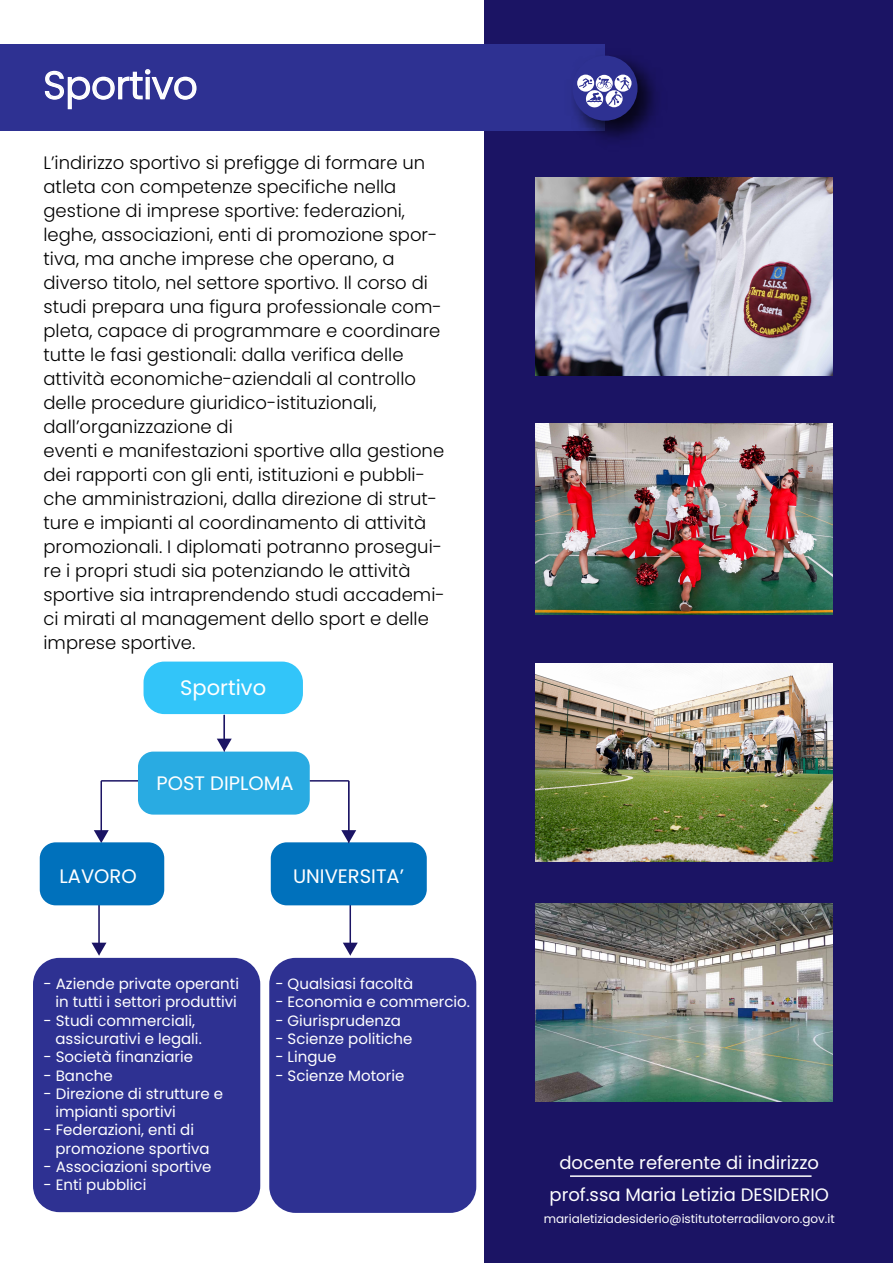
<style>
.page{position:relative;width:893px;height:1263px;background:#fff}
.page>*{position:absolute;margin:0;border:0;box-sizing:border-box;transform-origin:0 0}
.t1{font:300 38.25px "Poppins";color:#fff}
.t2{font:21px "Poppins";color:#fff}
.t3{font:19.5px "Poppins";color:#fff}
.t4{font:300 18px/24px "Poppins";color:#000}
.t5{font:18px/31.5px "Poppins";color:#fff;text-align:center}
.t6{font:15px/18.3px "Poppins";color:#fff}
.t7{font:12px "Poppins";color:#fff}
</style>
<div class="page">
<hr style="left:98px;top:869px;width:2px;height:76px;background:#1b1464">
<svg style="left:92px;top:943px;width:14px;height:13px"></svg>
<hr style="left:350px;top:869px;width:1px;height:76px;background:#1b1464">
<svg style="left:343px;top:943px;width:15px;height:13px"></svg>
<hr style="left:100px;top:781px;width:2px;height:51px;background:#1b1464">
<svg style="left:94px;top:830px;width:15px;height:12px"></svg>
<hr style="left:101px;top:780px;width:39px;height:2px;background:#1b1464">
<div style="left:138px;top:752px;width:172px;height:62px;background:#29abe2;border-radius:15px"></div>
<svg style="left:217px;top:715px;width:15px;height:37px"></svg>
<div style="left:484px;top:0;width:409px;height:1263px;background:#1b1464"></div>
<div style="left:144px;top:662px;width:159px;height:52px;background:#32c5f9;border-radius:21px"></div>
<div style="left:40px;top:842px;width:124px;height:63px;background:#0071bc;border-radius:16px"></div>
<div style="left:271px;top:842px;width:156px;height:63px;background:#0071bc;border-radius:16px"></div>
<div style="left:33px;top:958px;width:227px;height:254px;background:#2e3192;border-radius:26px"></div>
<div style="left:269px;top:958px;width:207px;height:255px;background:#2e3192;border-radius:26px"></div>
<div style="left:0;top:45px;width:605px;height:86px;background:#2e3192"></div>
<img style="left:560px;top:44px;width:96px;height:96px">
<div style="left:572px;top:56px;width:65px;height:65px;background:#2e3192;border-radius:50%"></div>
<svg style="left:44px;top:69px;width:153px;height:41px"></svg>
<hr style="left:348px;top:781px;width:2px;height:51px;background:#1b1464">
<svg style="left:341px;top:830px;width:15px;height:13px"></svg>
<hr style="left:310px;top:780px;width:39px;height:2px;background:#1b1464">
<hr style="left:570px;top:1175px;width:242px;height:2px;background:#fff">
<div style="left:577px;top:75px;width:17px;height:17px;background:#fff;border-radius:50%"></div>
<div style="left:596px;top:75px;width:17px;height:17px;background:#fff;border-radius:50%"></div>
<svg style="left:614px;top:75px;width:18px;height:17px"></svg>
<svg style="left:579px;top:77px;width:50px;height:30px"></svg>
<img style="left:536px;top:177px;width:296px;height:198px">
<img style="left:536px;top:663px;width:296px;height:198px">
<img style="left:536px;top:903px;width:296px;height:198px">
<img style="left:536px;top:423px;width:297px;height:191px">
<h1 class="t1" style="left:44px;top:63px;width:156px">Sportivo</h1>
<p class="t4" style="left:44px;top:151px;width:403px">L’indirizzo sportivo si prefigge di formare un atleta con competenze specifiche nella gestione di imprese sportive: federazioni, leghe, associazioni, enti di promozione spor&shy;tiva, ma anche imprese che operano, a diverso titolo, nel settore sportivo. Il corso di studi prepara una figura professionale com&shy;pleta, capace di programmare e coordinare tutte le fasi gestionali: dalla verifica delle attività economiche-aziendali al controllo delle procedure giuridico-istituzionali, dall’organizzazione di<br>eventi e manifestazioni sportive alla gestione dei rapporti con gli enti, istituzioni e pubbli&shy;che amministrazioni, dalla direzione di strut&shy;ture e impianti al coordinamento di attività promozionali. I diplomati potranno prosegui&shy;re i propri studi sia potenziando le attività sportive sia intraprendendo studi accademi&shy;ci mirati al management dello sport e delle imprese sportive.</p>
<p class="t2" style="left:180px;top:675px;width:87px">Sportivo</p>
<p class="t3" style="left:156px;top:771px;width:139px">POST DIPLOMA</p>
<p class="t3" style="left:60px;top:865px;width:79px">LAVORO</p>
<p class="t3" style="left:293px;top:864px;width:112px">UNIVERSITA’</p>
<p class="t6" style="left:43px;top:975px;width:197px;text-align:right">- Aziende private operanti in tutti i settori produttivi</p>
<p class="t6" style="left:56px;top:1011px;width:148px;text-indent:-12px">- Studi commerciali, assicurativi e legali.</p>
<p class="t6" style="left:43px;top:1048px;width:151px">- Società finanziarie</p>
<p class="t6" style="left:43px;top:1066px;width:71px">- Banche</p>
<p class="t6" style="left:56px;top:1084px;width:169px;text-indent:-12px">- Direzione di strutture e impianti sportivi</p>
<p class="t6" style="left:56px;top:1121px;width:156px;text-indent:-12px">- Federazioni, enti di promozione sportiva</p>
<p class="t6" style="left:43px;top:1158px;width:170px">- Associazioni sportive</p>
<p class="t6" style="left:43px;top:1176px;width:104px">- Enti pubblici</p>
<p class="t6" style="left:275px;top:975px;width:139px">- Qualsiasi facoltà</p>
<p class="t6" style="left:275px;top:993px;width:196px">- Economia e commercio.</p>
<p class="t6" style="left:275px;top:1011px;width:127px">- Giurisprudenza</p>
<p class="t6" style="left:275px;top:1030px;width:139px">- Scienze politiche</p>
<p class="t6" style="left:275px;top:1048px;width:63px">- Lingue</p>
<p class="t6" style="left:275px;top:1066px;width:131px">- Scienze Motorie</p>
<p class="t5" style="left:549px;top:1147px;width:281px">docente referente di indirizzo prof.ssa Maria Letizia DESIDERIO</p>
<p class="t7" style="left:544px;top:1212px;width:292px">marialetiziadesiderio@istitutoterradilavoro.gov.it</p>
</div>
